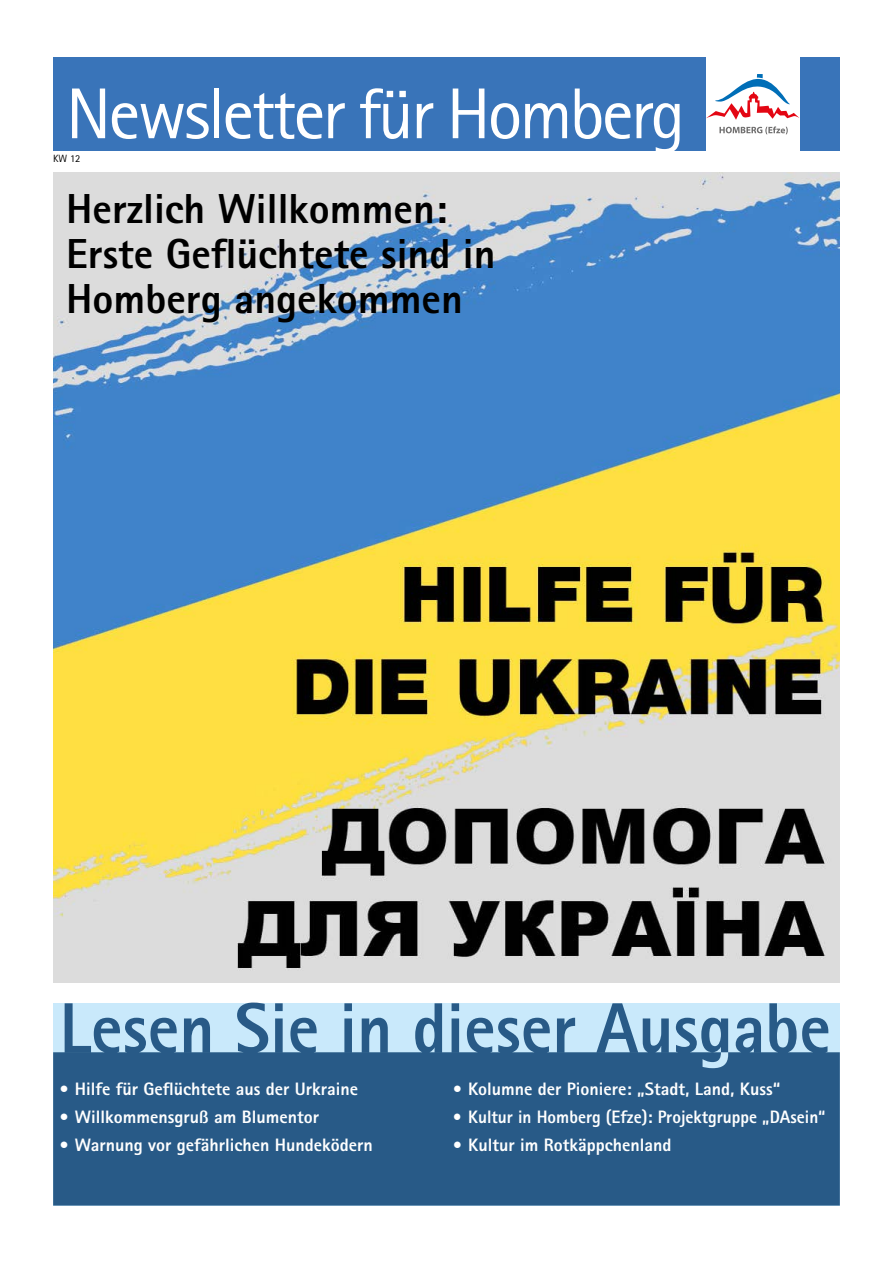
<style>
.page{position:relative;width:893px;height:1263px;background:#fff}
.page>*{position:absolute;margin:0;border:0;box-sizing:border-box;transform-origin:0 0}
.t1{font:72px "Rotis Sans Serif";letter-spacing:-.04em;color:#fff}
.t2{font:800 42px/45px "Rotis Sans Serif";color:#000}
.t3{font:800 18px "Rotis Sans Serif";color:#fff}
.t4{font:800 18px "Rotis Sans Serif";color:#fff;scale:.96 1}
.t5{font:10.5px "Rotis Sans Serif";color:#000}
</style>
<div class="page">
<div style="left:53px;top:57px;width:787px;height:94px;background:#3974b9"></div>
<div style="left:706px;top:56px;width:93px;height:96px;background:#fff"></div>
<svg style="left:719px;top:126px;width:69px;height:8px"></svg>
<svg style="left:706px;top:74px;width:93px;height:46px"></svg>
<svg style="left:53px;top:1002px;width:787px;height:203px;fill:#285a87"></svg>
<img style="left:53px;top:172px;width:787px;height:810px">
<h1 class="t1" style="left:66px;top:71px;width:621px">Newsletter für Homberg</h1>
<p class="t5" style="left:53px;top:152px;width:29px">KW 12</p>
<h2 class="t2" style="left:66px;top:186px;width:431px">Herzlich Willkommen:<br>Erste Geflüchtete sind in<br>Homberg angekommen</h2>
<p class="t3" style="left:59px;top:1078px;width:301px">• Hilfe für Geflüchtete aus der Urkraine</p>
<p class="t3" style="left:59px;top:1106px;width:261px">• Willkommensgruß am Blumentor</p>
<p class="t3" style="left:59px;top:1134px;width:315px">• Warnung vor gefährlichen Hundeködern</p>
<p class="t3" style="left:452px;top:1078px;width:330px">• Kolumne der Pioniere: „Stadt, Land, Kuss“</p>
<p class="t4" style="left:452px;top:1106px;width:390px">• Kultur in Homberg (Efze): Projektgruppe „DAsein“</p>
<p class="t3" style="left:452px;top:1134px;width:221px">• Kultur im Rotkäppchenland</p>
</div>
